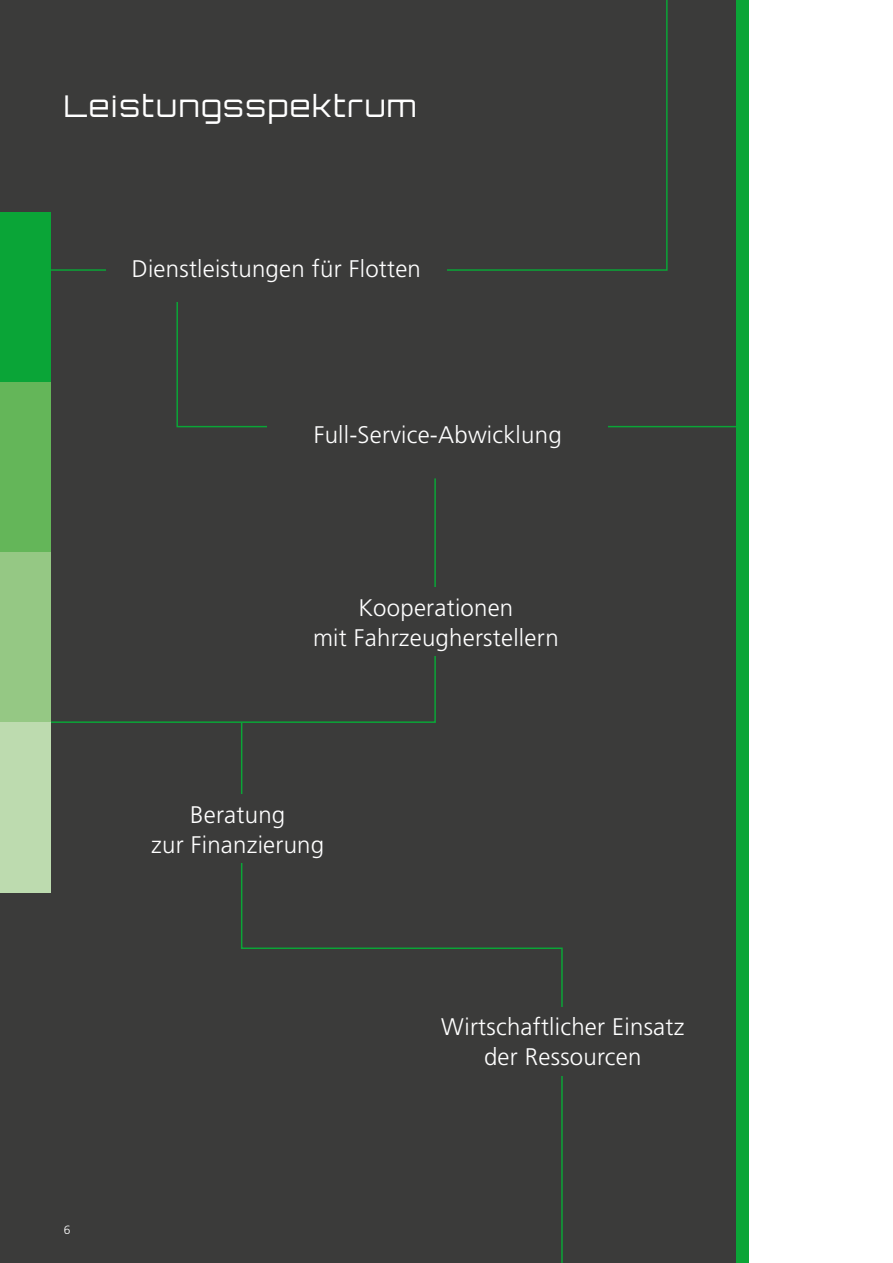
<style>
.page{position:relative;width:893px;height:1263px;background:#fff}
.page>*{position:absolute;margin:0;border:0;box-sizing:border-box;transform-origin:0 0}
.t1{font:300 30px "Orbitron CE";letter-spacing:.06em;color:#fff}
.t2{font:300 24px/30px "Frutiger LT Pro";letter-spacing:.01em;color:#fff;text-align:center}
.t3{font:300 12px "Frutiger LT Pro";color:#fff}
</style>
<div class="page">
<div style="left:0;top:0;width:736px;height:1263px;background:#3b3b3a"></div>
<div style="left:0;top:213px;width:51px;height:170px;background:#0aa537"></div>
<div style="left:0;top:383px;width:51px;height:170px;background:#64b659"></div>
<div style="left:0;top:553px;width:51px;height:170px;background:#95c884"></div>
<div style="left:0;top:723px;width:51px;height:170px;background:#bddbaf"></div>
<div style="left:736px;top:0;width:12px;height:1263px;background:#0aa537"></div>
<svg style="left:50px;top:0;width:618px;height:271px"></svg>
<svg style="left:176px;top:302px;width:560px;height:126px"></svg>
<svg style="left:50px;top:478px;width:386px;height:245px"></svg>
<svg style="left:240px;top:721px;width:323px;height:542px"></svg>
<div style="left:106px;top:234px;width:340px;height:68px;background:#3b3b3a"></div>
<div style="left:268px;top:400px;width:340px;height:68px;background:#3b3b3a"></div>
<div style="left:266px;top:588px;width:340px;height:68px;background:#3b3b3a"></div>
<div style="left:106px;top:794px;width:263px;height:68px;background:#3b3b3a"></div>
<div style="left:393px;top:1007px;width:340px;height:68px;background:#3b3b3a"></div>
<p class="t1" style="left:64px;top:88px;width:354px">Leistungsspektrum</p>
<p class="t2" style="left:132px;top:254px;width:291px">Dienstleistungen für Flotten</p>
<p class="t2" style="left:314px;top:420px;width:249px">Full-Service-Abwicklung</p>
<p class="t2" style="left:313px;top:593px;width:247px">Kooperationen<br>mit Fahrzeugherstellern</p>
<p class="t2" style="left:151px;top:799px;width:174px">Beratung<br>zur Finanzierung</p>
<p class="t3" style="left:64px;top:1222px;width:8px">6</p>
<p class="t2" style="left:441px;top:1012px;width:245px">Wirtschaftlicher Einsatz der Ressourcen</p>
</div>
